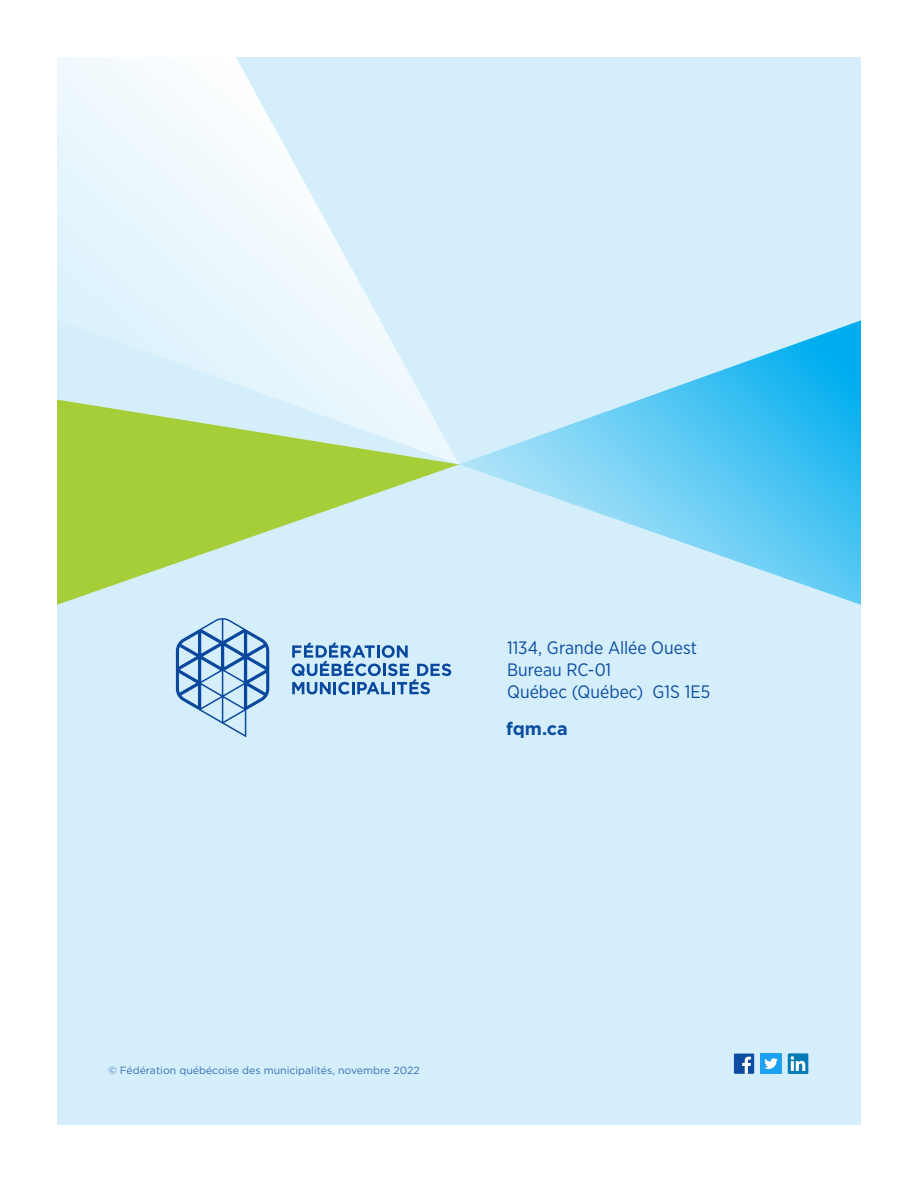
<style>
.page{position:relative;width:918px;height:1188px;background:#fff}
.page>*{position:absolute;margin:0;border:0;box-sizing:border-box;transform-origin:0 0}
.t1{font:18px "Gotham Narrow";color:#0d4da1}
.t2{font:700 18px "Gotham";color:#0d4da1}
.t3{font:10.5px "Gotham";color:#0d4da1}
</style>
<div class="page">
<div style="left:57px;top:57px;width:804px;height:1068px;background:#d4effb"></div>
<div style="left:788px;top:1053px;width:20px;height:21px;background:#007bb6;border-radius:2px"></div>
<svg style="left:791px;top:1056px;width:19px;height:15px"></svg>
<div style="left:734px;top:1054px;width:20px;height:20px;background:#0d4da1"></div>
<svg style="left:742px;top:1057px;width:9px;height:17px"></svg>
<img style="left:761px;top:1054px;width:20px;height:20px">
<svg style="left:292px;top:642px;width:159px;height:52px"></svg>
<svg style="left:176px;top:618px;width:93px;height:119px"></svg>
<svg style="left:57px;top:57px;width:367px;height:343px"></svg>
<svg style="left:57px;top:400px;width:402px;height:205px"></svg>
<svg style="left:459px;top:320px;width:402px;height:285px"></svg>
<p class="t1" style="left:507px;top:637px;width:192px">1134, Grande Allée Ouest</p>
<p class="t1" style="left:507px;top:659px;width:106px">Bureau RC-01</p>
<p class="t1" style="left:507px;top:681px;width:205px">Québec (Québec) G1S 1E5</p>
<p class="t2" style="left:506px;top:717px;width:63px">fqm.ca</p>
<p class="t3" style="left:108px;top:1064px;width:313px">© Fédération québécoise des municipalités, novembre 2022</p>
</div>
